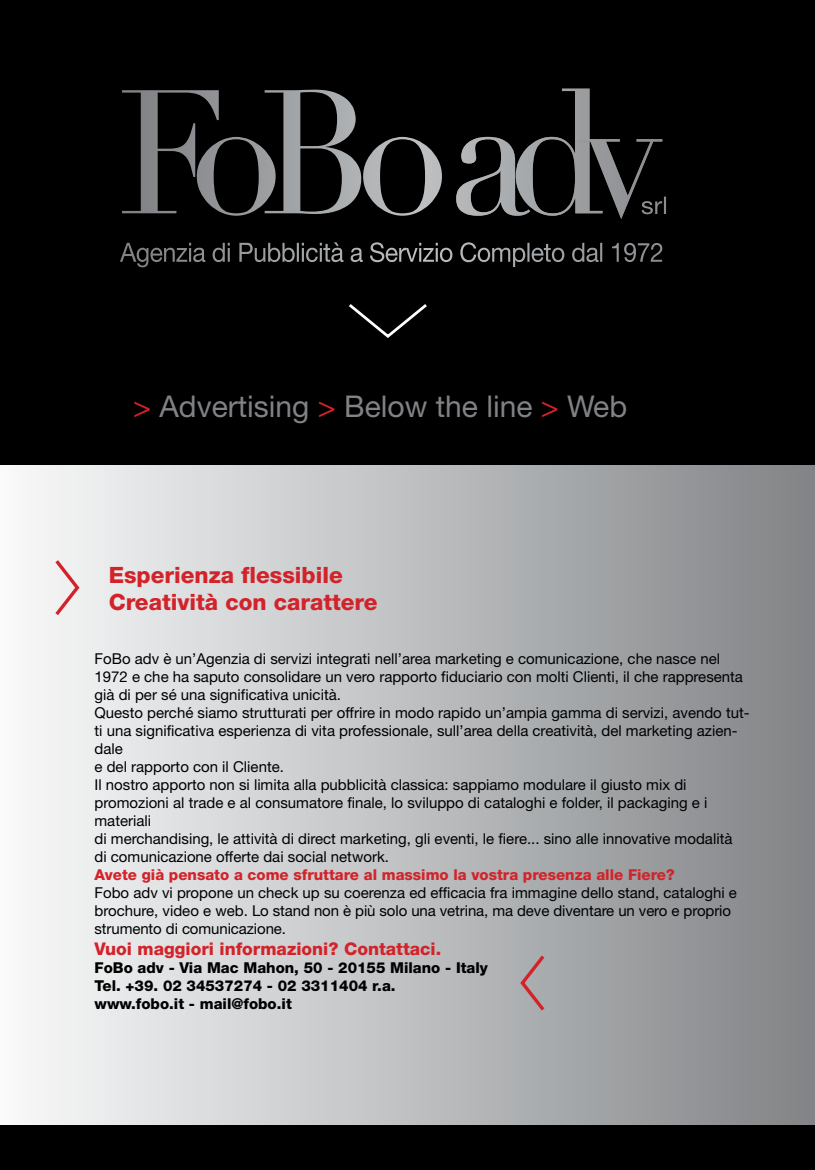
<style>
.page{position:relative;width:815px;height:1170px;background:#fff}
.page>*{position:absolute;margin:0;border:0;box-sizing:border-box;transform-origin:0 0}
.t1{font:30px "Helvetica Neue";color:#808285}
.t2{font:800 22.5px/27px "Helvetica Neue";color:#d2232a}
.t3{font:800 17.5px "Helvetica Neue";color:#d2232a}
.t4{font:15px/18px "Helvetica Neue";color:#000}
.t5{font:800 15px/18px "Helvetica Neue";color:#000}
.t6{font:800 15px "Helvetica Neue";color:#d2232a}
.s1{color:#d2232a}
</style>
<div class="page">
<div style="left:0;top:0;width:815px;height:1169px;background:#000"></div>
<div style="left:0;top:465px;width:815px;height:659px;background:linear-gradient(to right,#fafbfc,#818487)"></div>
<svg style="left:122px;top:90px;width:320px;height:126px;background:#292a2a"></svg>
<hr style="left:122px;top:229px;width:543px;height:2px;background:#000">
<svg style="left:120px;top:242px;width:542px;height:25px;background:#242425"></svg>
<svg style="left:456px;top:89px;width:210px;height:130px;background:#282929"></svg>
<svg style="left:346px;top:301px;width:84px;height:39px;background:#151515"></svg>
<svg style="left:52px;top:556px;width:30px;height:63px"></svg>
<svg style="left:518px;top:951px;width:30px;height:63px;background:#ae9c9f"></svg>
<h1 class="t1" style="left:133px;top:388px;width:495px"><span class="s1">&gt;</span> Advertising <span class="s1">&gt;</span> Below the line <span class="s1">&gt;</span> Web</h1>
<h2 class="t2" style="left:109px;top:561px;width:270px">Esperienza flessibile<br>Creatività con carattere</h2>
<p class="t4" style="left:95px;top:649px;width:657px">FoBo adv è un’Agenzia di servizi integrati nell’area marketing e comunicazione, che nasce nel 1972 e che ha saputo consolidare un vero rapporto fiduciario con molti Clienti, il che rappresenta già di per sé una significativa unicità.<br>Questo perché siamo strutturati per offrire in modo rapido un’ampia gamma di servizi, avendo tut&shy;ti una significativa esperienza di vita professionale, sull’area della creatività, del marketing azien&shy;dale<br>e del rapporto con il Cliente.<br>Il nostro apporto non si limita alla pubblicità classica: sappiamo modulare il giusto mix di promozioni al trade e al consumatore finale, lo sviluppo di cataloghi e folder, il packaging e i materiali<br>di merchandising, le attività di direct marketing, gli eventi, le fiere... sino alle innovative modalità<br>di comunicazione offerte dai social network.</p>
<p class="t6" style="left:95px;top:865px;width:582px">Avete già pensato a come sfruttare al massimo la vostra presenza alle Fiere?</p>
<p class="t4" style="left:95px;top:883px;width:644px">Fobo adv vi propone un check up su coerenza ed efficacia fra immagine dello stand, cataloghi e brochure, video e web. Lo stand non è più solo una vetrina, ma deve diventare un vero e proprio strumento di comunicazione.</p>
<p class="t3" style="left:95px;top:938px;width:348px">Vuoi maggiori informazioni? Contattaci.</p>
<p class="t5" style="left:95px;top:958px;width:395px">FoBo adv - Via Mac Mahon, 50 - 20155 Milano - Italy<br>Tel. +39. 02 34537274 - 02 3311404 r.a. www.fobo.it - mail@fobo.it</p>
</div>
